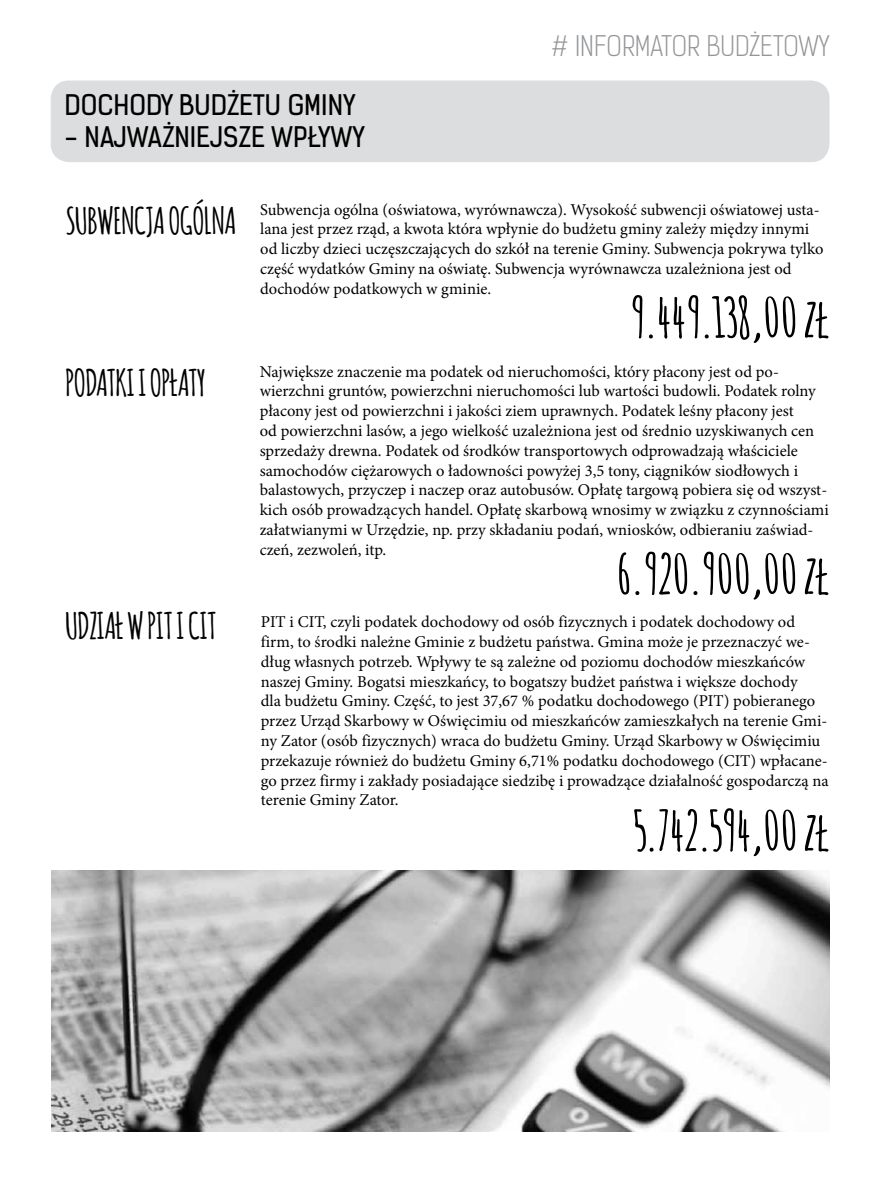
<style>
.page{position:relative;width:893px;height:1191px;background:#fff}
.page>*{position:absolute;margin:0;border:0;box-sizing:border-box;transform-origin:0 0}
.t1{font:700 54px "Amatic";color:#000}
.t2{font:700 36px "Amatic";color:#000}
.t3{font:27px "Kelson Sans";color:#000}
.t4{font:300 27px "Kelson Sans";color:#939598}
.t5{font:16.5px/19.8px "Minion Pro";color:#000}
</style>
<div class="page">
<div style="left:51px;top:81px;width:778px;height:81px;background:#dcddde;border-radius:18px"></div>
<div style="left:51px;top:81px;width:778px;height:81px;border:1px solid #dcddde;border-radius:18px"></div>
<img style="left:51px;top:870px;width:778px;height:261px">
<h3 class="t3" style="left:65px;top:88px;width:292px">DOCHODY BUDŻETU GMINY</h3>
<h3 class="t3" style="left:65px;top:120px;width:302px">- NAJWAŻNIEJSZE WPŁYWY</h3>
<h3 class="t4" style="left:552px;top:30px;width:279px"># INFORMATOR BUDŻETOWY</h3>
<h2 class="t2" style="left:66px;top:195px;width:171px">SUBWENCJA OGÓLNA</h2>
<h2 class="t2" style="left:66px;top:357px;width:141px">PODATKI I OPŁATY</h2>
<h2 class="t2" style="left:66px;top:600px;width:152px">UDZIAŁ W PIT I CIT</h2>
<p class="t5" style="left:260px;top:199px;width:565px">Subwencja ogólna (oświatowa, wyrównawcza). Wysokość subwencji oświatowej usta&shy;lana jest przez rząd, a kwota która wpłynie do budżetu gminy zależy między innymi od liczby dzieci uczęszczających do szkół na terenie Gminy. Subwencja pokrywa tylko część wydatków Gminy na oświatę. Subwencja wyrównawcza uzależniona jest od dochodów podatkowych w gminie.</p>
<h1 class="t1" style="left:630px;top:279px;width:200px">9.449.138,00 zł</h1>
<p class="t5" style="left:260px;top:361px;width:571px">Największe znaczenie ma podatek od nieruchomości, który płacony jest od po&shy;wierzchni gruntów, powierzchni nieruchomości lub wartości budowli. Podatek rolny płacony jest od powierzchni i jakości ziem uprawnych. Podatek leśny płacony jest<br>od powierzchni lasów, a jego wielkość uzależniona jest od średnio uzyskiwanych cen sprzedaży drewna. Podatek od środków transportowych odprowadzają właściciele samochodów ciężarowych o ładowności powyżej 3,5 tony, ciągników siodłowych i balastowych, przyczep i naczep oraz autobusów. Opłatę targową pobiera się od wszyst&shy;kich osób prowadzących handel. Opłatę skarbową wnosimy w związku z czynnościami załatwianymi w Urzędzie, np. przy składaniu podań, wniosków, odbieraniu zaświad&shy;czeń, zezwoleń, itp.</p>
<h1 class="t1" style="left:617px;top:536px;width:214px">6.920.900,00 zł</h1>
<p class="t5" style="left:261px;top:612px;width:569px">PIT i CIT, czyli podatek dochodowy od osób fizycznych i podatek dochodowy od firm, to środki należne Gminie z budżetu państwa. Gmina może je przeznaczyć we&shy;dług własnych potrzeb. Wpływy te są zależne od poziomu dochodów mieszkańców naszej Gminy. Bogatsi mieszkańcy, to bogatszy budżet państwa i większe dochody<br>dla budżetu Gminy. Część, to jest 37,67 % podatku dochodowego (PIT) pobieranego przez Urząd Skarbowy w Oświęcimiu od mieszkańców zamieszkałych na terenie Gmi&shy;ny Zator (osób fizycznych) wraca do budżetu Gminy. Urząd Skarbowy w Oświęcimiu przekazuje również do budżetu Gminy 6,71% podatku dochodowego (CIT) wpłacane&shy;go przez firmy i zakłady posiadające siedzibę i prowadzące działalność gospodarczą na terenie Gminy Zator.</p>
<h1 class="t1" style="left:634px;top:792px;width:196px">5.742.594,00 zł</h1>
</div>
